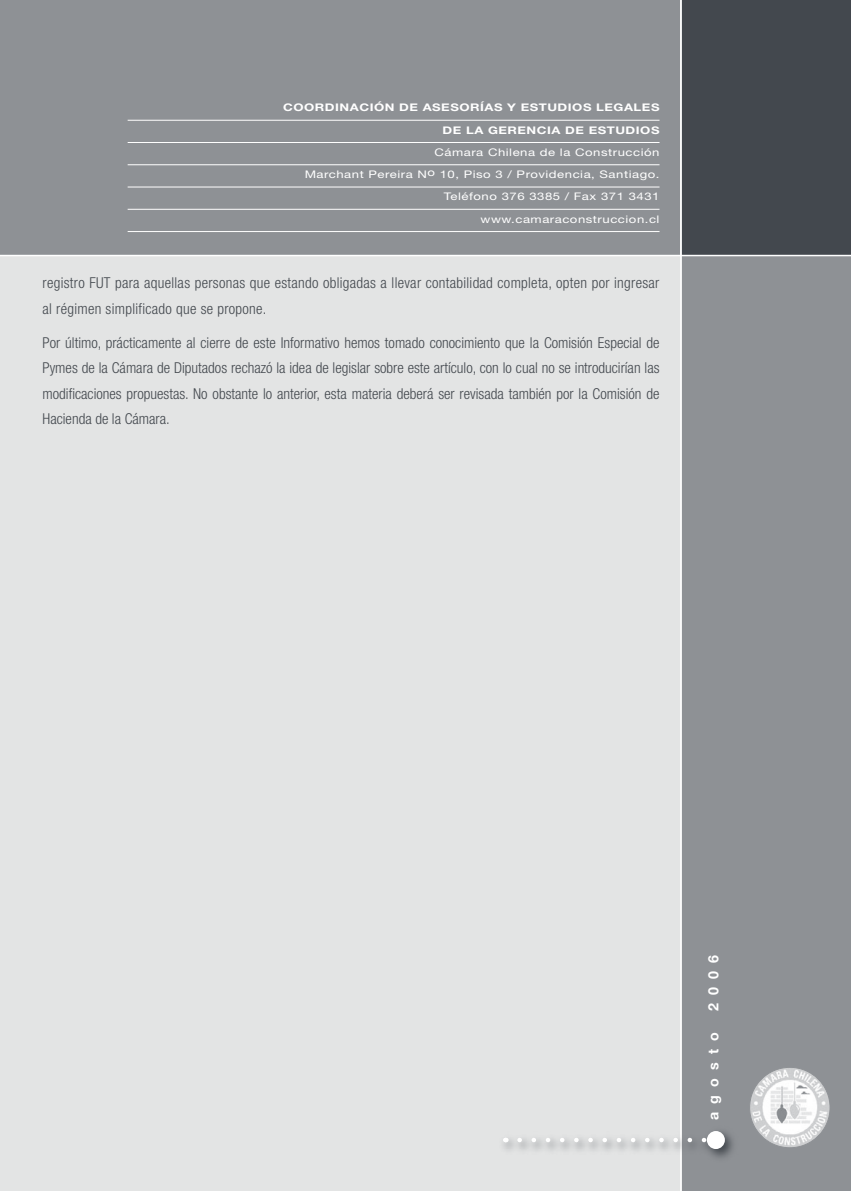
<style>
.page{position:relative;width:851px;height:1191px;background:#fff}
.page>*{position:absolute;margin:0;border:0;box-sizing:border-box;transform-origin:0 0}
._01__Texto{font:300 condensed 15px/25.5px "Helvetica Neue";letter-spacing:.02em;color:#43484e}
.Titulo_verde{font:700 14.25px "Helvetica Neue";letter-spacing:.58em;color:#fff}
.Cuerpo_de_texto{font:10.5px "Helvetica Neue";letter-spacing:.04em;color:#fff;scale:1.25 1}
.Cuerpo_de_texto-2{font:700 10.5px "Helvetica Neue";letter-spacing:.04em;color:#fff;scale:1.25 1}
</style>
<div class="page">
<div style="left:0;top:0;width:680px;height:255px;background:#8e9195"></div>
<div style="left:0;top:255px;width:680px;height:936px;background:#e3e4e4"></div>
<div style="left:680px;top:255px;width:170px;height:936px;background:#8e9195"></div>
<div style="left:680px;top:0;width:170px;height:255px;background:#43484e"></div>
<hr style="left:0;top:255px;width:850px;height:1px;background:#fff">
<hr style="left:128px;top:120px;width:531px;height:1px;background:#fff">
<hr style="left:128px;top:142px;width:531px;height:1px;background:#fff">
<hr style="left:128px;top:164px;width:531px;height:1px;background:#fff">
<hr style="left:128px;top:187px;width:531px;height:1px;background:#fff">
<hr style="left:128px;top:209px;width:531px;height:1px;background:#fff">
<hr style="left:128px;top:231px;width:531px;height:1px;background:#fff">
<hr style="left:680px;top:0;width:1px;height:1191px;background:#fff">
<svg style="left:503px;top:1125px;width:230px;height:38px"></svg>
<svg style="left:505px;top:1137px;width:201px;height:5px"></svg>
<div style="left:706px;top:1131px;width:18px;height:18px;background:#fff;border-radius:50%"></div>
<img style="left:749px;top:1067px;width:80px;height:80px;border-radius:50%">
<div style="left:749px;top:1067px;width:81px;height:81px;border:1px solid #8e9195;border-radius:50%"></div>
<p class="Cuerpo_de_texto-2" style="left:283px;top:101px;width:302px">COORDINACIÓN DE ASESORÍAS Y ESTUDIOS LEGALES</p>
<p class="Cuerpo_de_texto-2" style="left:442px;top:123px;width:175px">DE LA GERENCIA DE ESTUDIOS</p>
<p class="Cuerpo_de_texto" style="left:434px;top:146px;width:181px">Cámara Chilena de la Construcción</p>
<p class="Cuerpo_de_texto" style="left:304px;top:168px;width:285px">Marchant Pereira No 10, Piso 3 / Providencia, Santiago.</p>
<p class="Cuerpo_de_texto" style="left:444px;top:190px;width:174px">Teléfono 376 3385 / Fax 371 3431</p>
<p class="Cuerpo_de_texto" style="left:480px;top:213px;width:145px">www.camaraconstruccion.cl</p>
<p class="_01__Texto" style="left:43px;top:270px;width:618px">registro FUT para aquellas personas que estando obligadas a llevar contabilidad completa, opten por ingresar al régimen simplificado que se propone.</p>
<p class="_01__Texto" style="left:43px;top:330px;width:618px;text-align:justify">Por último, prácticamente al cierre de este Informativo hemos tomado conocimiento que la Comisión Especial de Pymes de la Cámara de Diputados rechazó la idea de legislar sobre este artículo, con lo cual no se introducirían las modificaciones propuestas. No obstante lo anterior, esta materia deberá ser revisada también por la Comisión de Hacienda de la Cámara.</p>
<p class="Titulo_verde" style="left:704px;top:1011px;width:58px;rotate:-90deg">2006</p>
<p class="Titulo_verde" style="left:704px;top:1120px;width:90px;rotate:-90deg">agosto</p>
</div>
